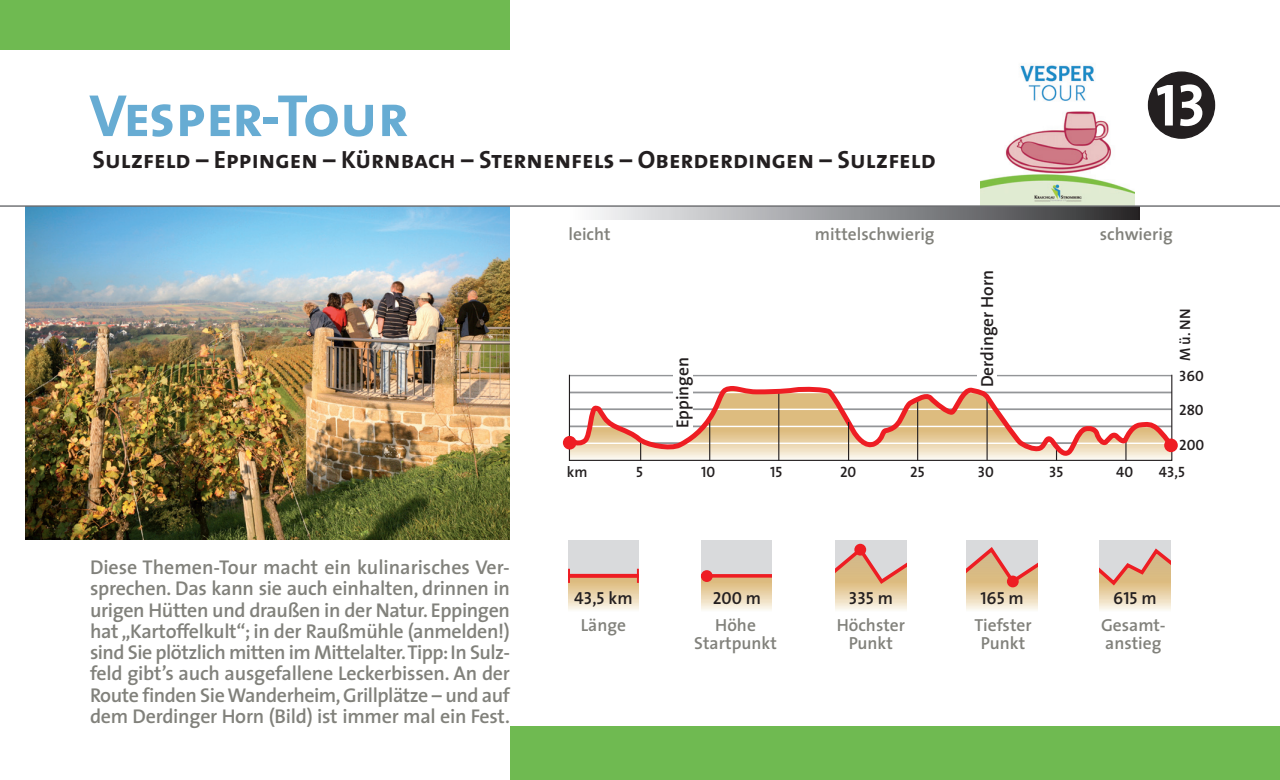
<style>
.page{position:relative;width:1280px;height:780px;background:#fff}
.page>*{position:absolute;margin:0;border:0;box-sizing:border-box;transform-origin:0 0}
.t1{font:60px "The Sans Bold Caps";letter-spacing:-.015em;color:#67acd3}
.t2{font:60px "The Sans Bold Caps";color:#fff}
.t3{font:25px "The Sans Bold Caps";color:#231f20}
.t4{font:600 20px/21.2px "The Sans";letter-spacing:-.015em;color:#81817b;text-align:justify}
.t5{font:600 17.5px/17.5px "The Sans";color:#81817b;text-align:center}
.t6{font:17.5px "The Sans Semi Bold Caps";color:#231f20}
.t7{font:600 17.5px "The Sans";color:#231f20}
.t8{font:15px "The Sans Semi Bold Caps";color:#231f20}
.t9{font:600 15px "The Sans";color:#231f20}
.s1{font-family:"The Sans";font-weight:600}
</style>
<div class="page">
<img style="left:980px;top:65px;width:155px;height:140px">
<svg style="left:593px;top:207px;width:545px;height:13px;background:#909193"></svg>
<svg style="left:1138px;top:207px;width:2px;height:13px"></svg>
<div style="left:0;top:0;width:510px;height:50px;background:#6fba51"></div>
<div style="left:511px;top:727px;width:769px;height:53px;background:#6fba51"></div>
<img style="left:26px;top:207px;width:483px;height:333px">
<div style="left:1148px;top:71px;width:67px;height:68px;background:#231f20;border:1px solid #231f20;border-radius:50%"></div>
<svg style="left:1100px;top:588px;width:70px;height:22px;background:#efdec0"></svg>
<svg style="left:1100px;top:540px;width:70px;height:48px;background:#dbbba8"></svg>
<svg style="left:967px;top:586px;width:71px;height:24px;background:#eedcbc"></svg>
<svg style="left:967px;top:540px;width:71px;height:46px;background:#dbbba8"></svg>
<div style="left:1007px;top:576px;width:12px;height:11px;background:#ee1d23;border-radius:50%"></div>
<svg style="left:836px;top:586px;width:70px;height:24px;background:#eedcbc"></svg>
<svg style="left:836px;top:540px;width:70px;height:46px;background:#dbbba7"></svg>
<div style="left:854px;top:544px;width:12px;height:12px;background:#ee1d23;border-radius:50%"></div>
<div style="left:701px;top:540px;width:71px;height:43px;background:#dbbb81"></div>
<div style="left:701px;top:581px;width:71px;height:30px;background:linear-gradient(to bottom,#ddb979,#fbf6ec)"></div>
<svg style="left:701px;top:540px;width:71px;height:38px;background:#dacacc"></svg>
<div style="left:701px;top:570px;width:12px;height:12px;background:#ee1d23;border-radius:50%"></div>
<div style="left:568px;top:581px;width:71px;height:30px;background:linear-gradient(to bottom,#ddb979,#fbf6ec)"></div>
<svg style="left:568px;top:540px;width:71px;height:43px;background:#dbc2be"></svg>
<svg style="left:571px;top:458px;width:599px;height:1px"></svg>
<div style="left:569px;top:375px;width:603px;height:86px;border:1px solid #231f20"></div>
<div style="left:563px;top:436px;width:14px;height:14px;background:#ee1d23;border-radius:50%"></div>
<hr style="left:778px;top:392px;width:1px;height:68px;background:#231f20">
<hr style="left:1125px;top:438px;width:2px;height:22px;background:#231f20">
<svg style="left:566px;top:383px;width:611px;height:75px"></svg>
<hr style="left:848px;top:423px;width:1px;height:37px;background:#231f20">
<hr style="left:0;top:205px;width:1280px;height:2px;background:#6c6d70">
<div style="left:673px;top:303px;width:19px;height:127px;background:#fff"></div>
<div style="left:978px;top:262px;width:19px;height:126px;background:#fff"></div>
<h1 class="t1" style="left:89px;top:80px;width:321px">Vesper-Tour</h1>
<p class="t3" style="left:93px;top:145px;width:845px">Sulzfeld – Eppingen – Kürnbach – Sternenfels – Oberderdingen – Sulzfeld</p>
<h1 class="t2" style="left:1156px;top:70px;width:52px">13</h1>
<p class="t5" style="left:568px;top:227px;width:44px">leicht</p>
<p class="t5" style="left:815px;top:227px;width:121px">mittelschwierig</p>
<p class="t5" style="left:1100px;top:227px;width:75px">schwierig</p>
<p class="t4" style="left:90px;top:558px;width:422px">Diese Themen-Tour macht ein kulinarisches Ver&shy;sprechen. Das kann sie auch einhalten, drinnen in urigen Hütten und draußen in der Natur. Eppingen hat „Kartoffelkult“; in der Raußmühle (anmelden!) sind Sie plötzlich mitten im Mittelalter. Tipp: In Sulz&shy;feld gibt’s auch ausgefallene Leckerbissen. An der Route finden Sie Wanderheim, Grillplätze – und auf dem Derdinger Horn (Bild) ist immer mal ein Fest.</p>
<p class="t7" style="left:675px;top:428px;width:73px;rotate:-90deg">Eppingen</p>
<p class="t7" style="left:980px;top:387px;width:119px;rotate:-90deg">Derdinger Horn</p>
<p class="t9" style="left:567px;top:466px;width:22px">km</p>
<p class="t8" style="left:636px;top:463px;width:8px">5</p>
<p class="t8" style="left:1049px;top:463px;width:16px">35</p>
<p class="t8" style="left:1116px;top:463px;width:19px">40</p>
<p class="t8" style="left:701px;top:463px;width:16px">10</p>
<p class="t8" style="left:770px;top:463px;width:14px">15</p>
<p class="t8" style="left:840px;top:463px;width:18px">20</p>
<p class="t8" style="left:910px;top:463px;width:16px">25</p>
<p class="t8" style="left:978px;top:463px;width:18px">30</p>
<p class="t9" style="left:1179px;top:361px;width:54px;rotate:-90deg">M ü. NN</p>
<p class="t8" style="left:1179px;top:367px;width:26px">360</p>
<p class="t8" style="left:1179px;top:401px;width:26px">280</p>
<p class="t8" style="left:1179px;top:436px;width:27px">200</p>
<p class="t8" style="left:1159px;top:463px;width:28px">43,5</p>
<p class="t6" style="left:574px;top:588px;width:60px">43,5 <span class="s1">km</span></p>
<p class="t6" style="left:713px;top:588px;width:50px">200 <span class="s1">m</span></p>
<p class="t6" style="left:849px;top:588px;width:46px">335 <span class="s1">m</span></p>
<p class="t6" style="left:980px;top:588px;width:45px">165 <span class="s1">m</span></p>
<p class="t6" style="left:1113px;top:588px;width:45px">615 <span class="s1">m</span></p>
<p class="t5" style="left:837px;top:618px;width:70px">Höchster<br>Punkt</p>
<p class="t5" style="left:974px;top:618px;width:59px">Tiefster<br>Punkt</p>
<p class="t5" style="left:694px;top:618px;width:84px">Höhe<br>Startpunkt</p>
<p class="t5" style="left:581px;top:618px;width:47px">Länge</p>
<p class="t5" style="left:1101px;top:618px;width:66px;text-align:left">Gesamt&shy;anstieg</p>
</div>
